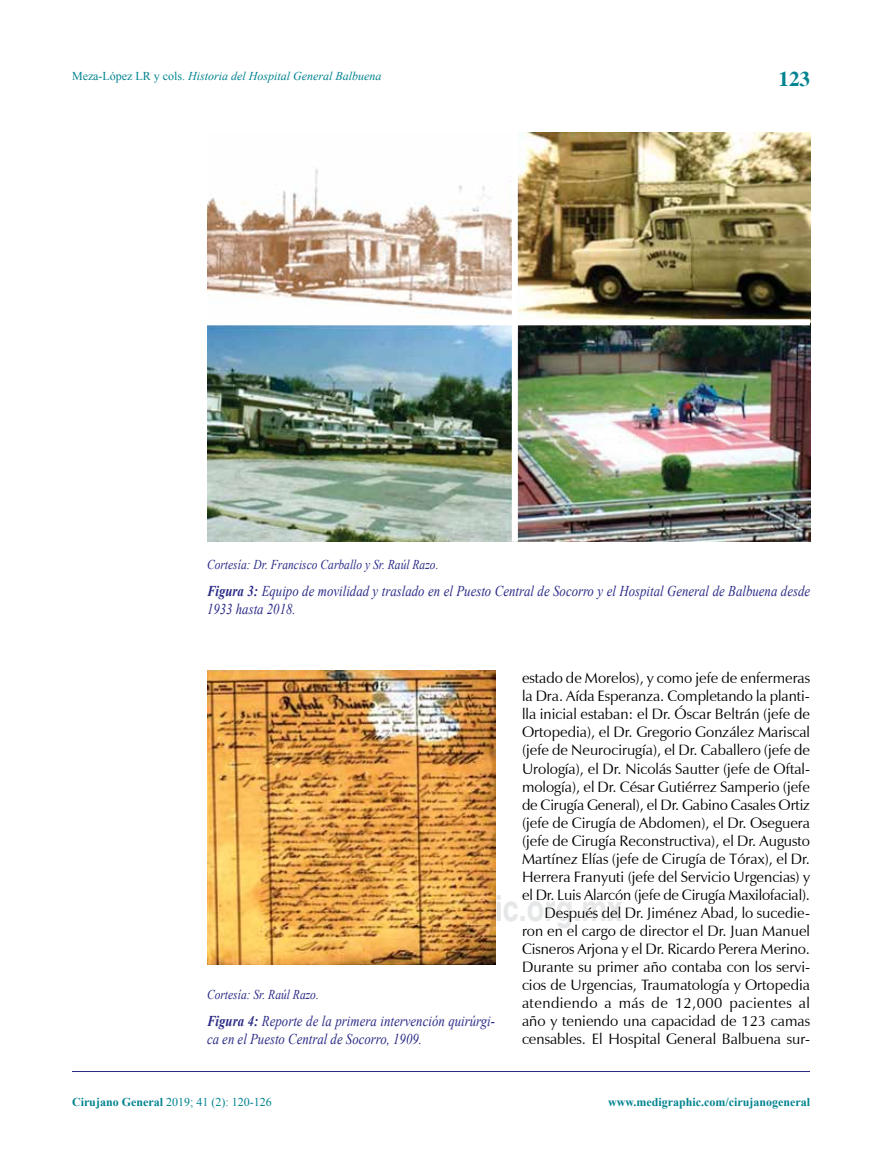
<style>
.page{position:relative;width:893px;height:1170px;background:#fff}
.page>*{position:absolute;margin:0;border:0;box-sizing:border-box;transform-origin:0 0}
.t1{font:700 21px "Times";color:#008390}
.t2{font:15px/18px "Zapf Humanist 601 BT";color:#000;text-align:right}
.t3{font:italic 15px/18px "Times New Roman";letter-spacing:.005em;color:#2a2a86;scale:.85 1}
.t4{font:italic 13.5px "Times New Roman";color:#2a2a86;scale:.85 1}
.t5{font:italic 12px "Times New Roman";color:#008390}
.t6{font:700 12px "Times New Roman";color:#008390}
.t7{font:12px "Times New Roman";color:#008390}
.s1{font-style:normal}
.s2{font-weight:700}
</style>
<div class="page">
<hr style="left:72px;top:1071px;width:738px;height:1px;background:#2a2a86">
<img style="left:207px;top:132px;width:603px;height:409px">
<div style="left:512px;top:132px;width:6px;height:409px;background:#fff"></div>
<div style="left:207px;top:319px;width:603px;height:6px;background:#fff"></div>
<img style="left:207px;top:670px;width:288px;height:294px">
<p class="t5" style="left:72px;top:68px;width:311px"><span class="s1">Meza-López LR y cols.</span> Historia del Hospital General Balbuena</p>
<h1 class="t1" style="left:778px;top:67px;width:33px">123</h1>
<p class="t4" style="left:207px;top:554px;width:274px">Cortesía: Dr. Francisco Carballo y Sr. Raúl Razo.</p>
<p class="t3" style="left:207px;top:581px;width:711px"><span class="s2">Figura 3:</span> Equipo de movilidad y traslado en el Puesto Central de Socorro y el Hospital General de Balbuena desde<br>1933 hasta 2018.</p>
<p class="t4" style="left:207px;top:985px;width:133px">Cortesía: Sr. Raúl Razo.</p>
<p class="t3" style="left:207px;top:1011px;width:340px"><span class="s2">Figura 4:</span> Reporte de la primera intervención quirúrgi&shy;ca en el Puesto Central de Socorro, 1909.</p>
<p class="t2" style="left:522px;top:669px;width:290px">estado de Morelos), y como jefe de enfermeras la Dra. Aída Esperanza. Completando la planti&shy;lla inicial estaban: el Dr. Óscar Beltrán (jefe de Ortopedia), el Dr. Gregorio González Mariscal (jefe de Neurocirugía), el Dr. Caballero (jefe de Urología), el Dr. Nicolás Sautter (jefe de Oftal&shy;mología), el Dr. César Gutiérrez Samperio (jefe de Cirugía General), el Dr. Gabino Casales Ortiz (jefe de Cirugía de Abdomen), el Dr. Oseguera (jefe de Cirugía Reconstructiva), el Dr. Augusto Martínez Elías (jefe de Cirugía de Tórax), el Dr.<br>Herrera Franyuti (jefe del Servicio Urgencias) y el Dr. Luis Alarcón (jefe de Cirugía Maxilofacial).<br>Después del Dr. Jiménez Abad, lo sucedie&shy;ron en el cargo de director el Dr. Juan Manuel Cisneros Arjona y el Dr. Ricardo Perera Merino.<br>Durante su primer año contaba con los servi&shy;cios de Urgencias, Traumatología y Ortopedia atendiendo a más de 12,000 pacientes al año y teniendo una capacidad de 123 camas censables. El Hospital General Balbuena sur-</p>
<p class="t7" style="left:72px;top:1093px;width:201px"><span class="s2">Cirujano General</span> 2019; 41 (2): 120-126</p>
<p class="t6" style="left:608px;top:1093px;width:203px">www.medigraphic.com/cirujanogeneral</p>
</div>
